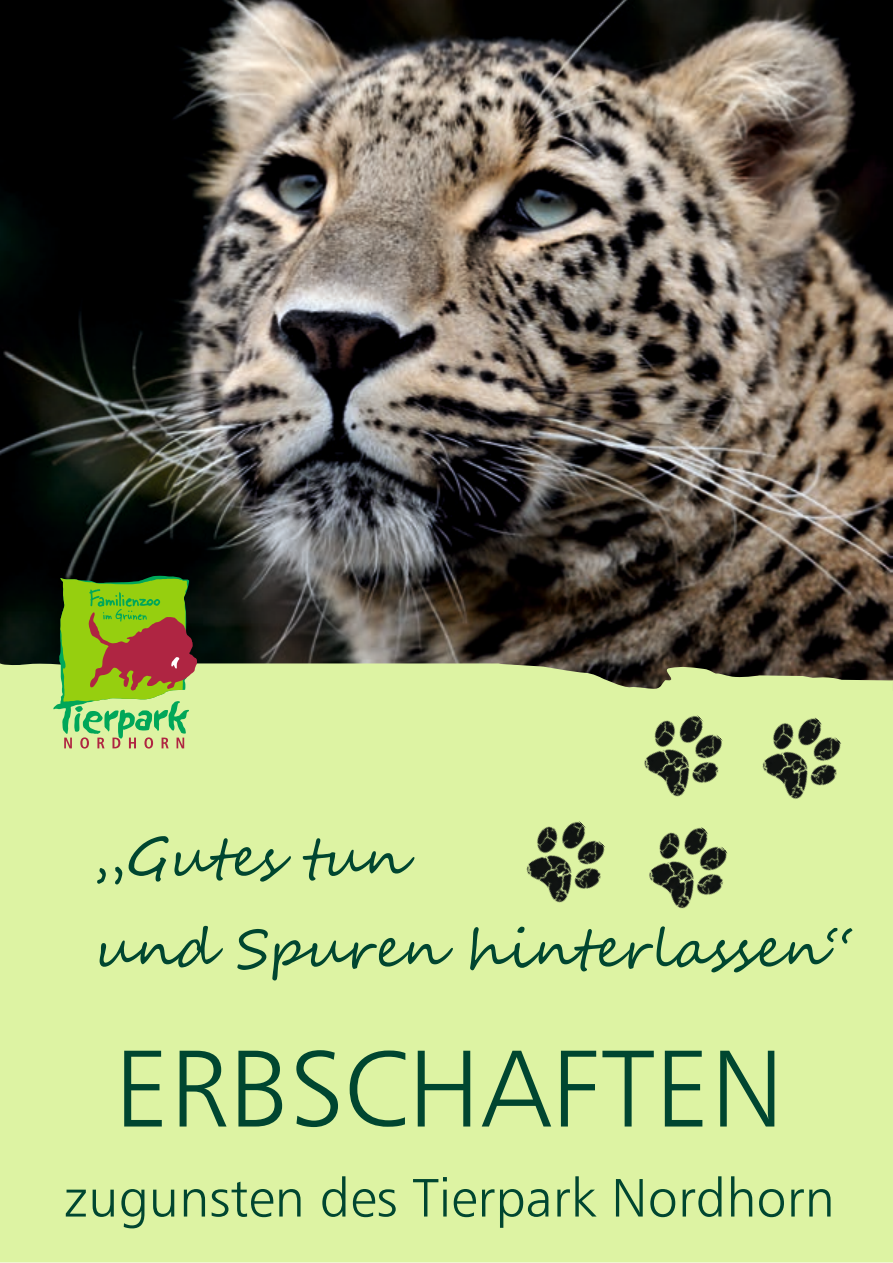
<style>
.page{position:relative;width:893px;height:1263px;background:#fff}
.page>*{position:absolute;margin:0;border:0;box-sizing:border-box;transform-origin:0 0}
.t1{font:109.2px "Humanist 777 BT Light B";color:#004630}
.t2{font:54px/90.8px "Segoe Script";color:#004630}
.t3{font:54px "Humanist 777 BT Light B";color:#004630}
</style>
<div class="page">
<img style="left:0;top:0;width:893px;height:663px">
<div style="left:0;top:663px;width:893px;height:599px;background:#ddf3a3"></div>
<img style="left:619px;top:820px;width:129px;height:112px">
<img style="left:497px;top:797px;width:129px;height:129px">
<img style="left:615px;top:691px;width:128px;height:129px">
<img style="left:733px;top:694px;width:129px;height:129px">
<svg style="left:53px;top:576px;width:144px;height:172px;background:#8fa142"></svg>
<p class="t2" style="left:94px;top:818px;width:763px">„Gutes tun<br>und Spuren hinterlassen“</p>
<h1 class="t1" style="left:114px;top:1043px;width:672px">ERBSCHAFTEN</h1>
<p class="t3" style="left:64px;top:1175px;width:772px">zugunsten des Tierpark Nordhorn</p>
</div>
